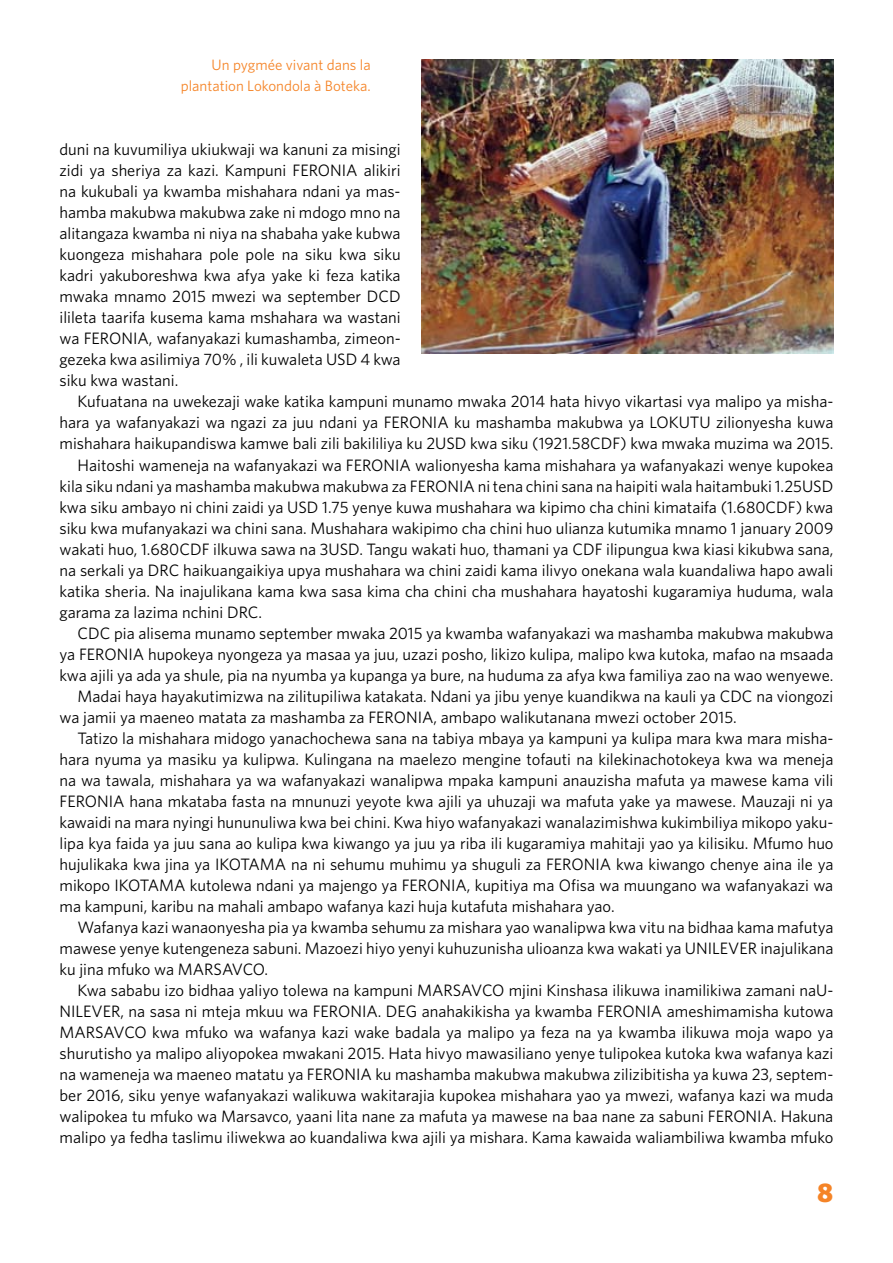
<style>
.page{position:relative;width:893px;height:1263px;background:#fff}
.page>*{position:absolute;margin:0;border:0;box-sizing:border-box;transform-origin:0 0}
.t1{font:900 27px "Whitney";color:#f58427}
.t2{font:16.5px/21px "Whitney";color:#000;text-align:justify}
.t3{font:15px/21px "Whitney";color:#f58427;text-align:right}
</style>
<div class="page">
<img style="left:422px;top:60px;width:411px;height:294px">
<p class="t3" style="left:181px;top:54px;width:191px">Un pygmée vivant dans la plantation Lokondola à Boteka.</p>
<p class="t2" style="left:60px;top:139px;width:343px">duni na kuvumiliya ukiukwaji wa kanuni za misingi zidi ya sheriya za kazi. Kampuni FERONIA alikiri na kukubali ya kwamba mishahara ndani ya mas&shy;hamba makubwa makubwa zake ni mdogo mno na alitangaza kwamba ni niya na shabaha yake kubwa kuongeza mishahara pole pole na siku kwa siku kadri yakuboreshwa kwa afya yake ki feza katika mwaka mnamo 2015 mwezi wa september DCD ilileta taarifa kusema kama mshahara wa wastani wa FERONIA, wafanyakazi kumashamba, zimeon&shy;gezeka kwa asilimiya 70% , ili kuwaleta USD 4 kwa siku kwa wastani.</p>
<p class="t2" style="left:78px;top:391px;width:757px">Kufuatana na uwekezaji wake katika kampuni munamo mwaka 2014 hata hivyo vikartasi vya malipo ya misha-</p>
<p class="t2" style="left:60px;top:412px;width:775px">hara ya wafanyakazi wa ngazi za juu ndani ya FERONIA ku mashamba makubwa ya LOKUTU zilionyesha kuwa</p>
<p class="t2" style="left:60px;top:433px;width:775px">mishahara haikupandiswa kamwe bali zili bakililiya ku 2USD kwa siku (1921.58CDF) kwa mwaka muzima wa 2015.</p>
<p class="t2" style="left:78px;top:454px;width:757px">Haitoshi wameneja na wafanyakazi wa FERONIA walionyesha kama mishahara ya wafanyakazi wenye kupokea</p>
<p class="t2" style="left:60px;top:475px;width:775px">kila siku ndani ya mashamba makubwa makubwa za FERONIA ni tena chini sana na haipiti wala haitambuki 1.25USD</p>
<p class="t2" style="left:60px;top:496px;width:775px">kwa siku ambayo ni chini zaidi ya USD 1.75 yenye kuwa mushahara wa kipimo cha chini kimataifa (1.680CDF) kwa</p>
<p class="t2" style="left:60px;top:517px;width:775px">siku kwa mufanyakazi wa chini sana. Mushahara wakipimo cha chini huo ulianza kutumika mnamo 1 january 2009</p>
<p class="t2" style="left:60px;top:538px;width:775px">wakati huo, 1.680CDF ilkuwa sawa na 3USD. Tangu wakati huo, thamani ya CDF ilipungua kwa kiasi kikubwa sana,</p>
<p class="t2" style="left:60px;top:559px;width:775px">na serkali ya DRC haikuangaikiya upya mushahara wa chini zaidi kama ilivyo onekana wala kuandaliwa hapo awali</p>
<p class="t2" style="left:60px;top:580px;width:775px">katika sheria. Na inajulikana kama kwa sasa kima cha chini cha mushahara hayatoshi kugaramiya huduma, wala</p>
<p class="t2" style="left:60px;top:601px;width:204px">garama za lazima nchini DRC.</p>
<p class="t2" style="left:78px;top:622px;width:757px">CDC pia alisema munamo september mwaka 2015 ya kwamba wafanyakazi wa mashamba makubwa makubwa</p>
<p class="t2" style="left:60px;top:643px;width:775px">ya FERONIA hupokeya nyongeza ya masaa ya juu, uzazi posho, likizo kulipa, malipo kwa kutoka, mafao na msaada</p>
<p class="t2" style="left:60px;top:664px;width:775px">kwa ajili ya ada ya shule, pia na nyumba ya kupanga ya bure, na huduma za afya kwa familiya zao na wao wenyewe.</p>
<p class="t2" style="left:78px;top:685px;width:757px">Madai haya hayakutimizwa na zilitupiliwa katakata. Ndani ya jibu yenye kuandikwa na kauli ya CDC na viongozi</p>
<p class="t2" style="left:60px;top:706px;width:679px">wa jamii ya maeneo matata za mashamba za FERONIA, ambapo walikutanana mwezi october 2015.</p>
<p class="t2" style="left:78px;top:727px;width:757px">Tatizo la mishahara midogo yanachochewa sana na tabiya mbaya ya kampuni ya kulipa mara kwa mara misha-</p>
<p class="t2" style="left:60px;top:748px;width:775px">hara nyuma ya masiku ya kulipwa. Kulingana na maelezo mengine tofauti na kilekinachotokeya kwa wa meneja</p>
<p class="t2" style="left:60px;top:769px;width:775px">na wa tawala, mishahara ya wa wafanyakazi wanalipwa mpaka kampuni anauzisha mafuta ya mawese kama vili</p>
<p class="t2" style="left:60px;top:790px;width:775px">FERONIA hana mkataba fasta na mnunuzi yeyote kwa ajili ya uhuzaji wa mafuta yake ya mawese. Mauzaji ni ya</p>
<p class="t2" style="left:60px;top:811px;width:775px">kawaidi na mara nyingi hununuliwa kwa bei chini. Kwa hiyo wafanyakazi wanalazimishwa kukimbiliya mikopo yaku-</p>
<p class="t2" style="left:60px;top:832px;width:775px">lipa kya faida ya juu sana ao kulipa kwa kiwango ya juu ya riba ili kugaramiya mahitaji yao ya kilisiku. Mfumo huo</p>
<p class="t2" style="left:60px;top:853px;width:775px">hujulikaka kwa jina ya IKOTAMA na ni sehumu muhimu ya shuguli za FERONIA kwa kiwango chenye aina ile ya</p>
<p class="t2" style="left:60px;top:874px;width:775px">mikopo IKOTAMA kutolewa ndani ya majengo ya FERONIA, kupitiya ma Ofisa wa muungano wa wafanyakazi wa</p>
<p class="t2" style="left:60px;top:895px;width:557px">ma kampuni, karibu na mahali ambapo wafanya kazi huja kutafuta mishahara yao.</p>
<p class="t2" style="left:78px;top:916px;width:757px">Wafanya kazi wanaonyesha pia ya kwamba sehumu za mishara yao wanalipwa kwa vitu na bidhaa kama mafutya</p>
<p class="t2" style="left:60px;top:937px;width:775px">mawese yenye kutengeneza sabuni. Mazoezi hiyo yenyi kuhuzunisha ulioanza kwa wakati ya UNILEVER inajulikana</p>
<p class="t2" style="left:60px;top:958px;width:210px">ku jina mfuko wa MARSAVCO.</p>
<p class="t2" style="left:78px;top:979px;width:757px">Kwa sababu izo bidhaa yaliyo tolewa na kampuni MARSAVCO mjini Kinshasa ilikuwa inamilikiwa zamani naU-</p>
<p class="t2" style="left:60px;top:1000px;width:775px">NILEVER, na sasa ni mteja mkuu wa FERONIA. DEG anahakikisha ya kwamba FERONIA ameshimamisha kutowa</p>
<p class="t2" style="left:60px;top:1021px;width:775px">MARSAVCO kwa mfuko wa wafanya kazi wake badala ya malipo ya feza na ya kwamba ilikuwa moja wapo ya</p>
<p class="t2" style="left:60px;top:1042px;width:775px">shurutisho ya malipo aliyopokea mwakani 2015. Hata hivyo mawasiliano yenye tulipokea kutoka kwa wafanya kazi</p>
<p class="t2" style="left:60px;top:1063px;width:775px">na wameneja wa maeneo matatu ya FERONIA ku mashamba makubwa makubwa zilizibitisha ya kuwa 23, septem-</p>
<p class="t2" style="left:60px;top:1084px;width:775px">ber 2016, siku yenye wafanyakazi walikuwa wakitarajia kupokea mishahara yao ya mwezi, wafanya kazi wa muda</p>
<p class="t2" style="left:60px;top:1105px;width:775px">walipokea tu mfuko wa Marsavco, yaani lita nane za mafuta ya mawese na baa nane za sabuni FERONIA. Hakuna</p>
<p class="t2" style="left:60px;top:1126px;width:775px">malipo ya fedha taslimu iliwekwa ao kuandaliwa kwa ajili ya mishara. Kama kawaida waliambiliwa kwamba mfuko</p>
<h1 class="t1" style="left:817px;top:1176px;width:18px">8</h1>
</div>
